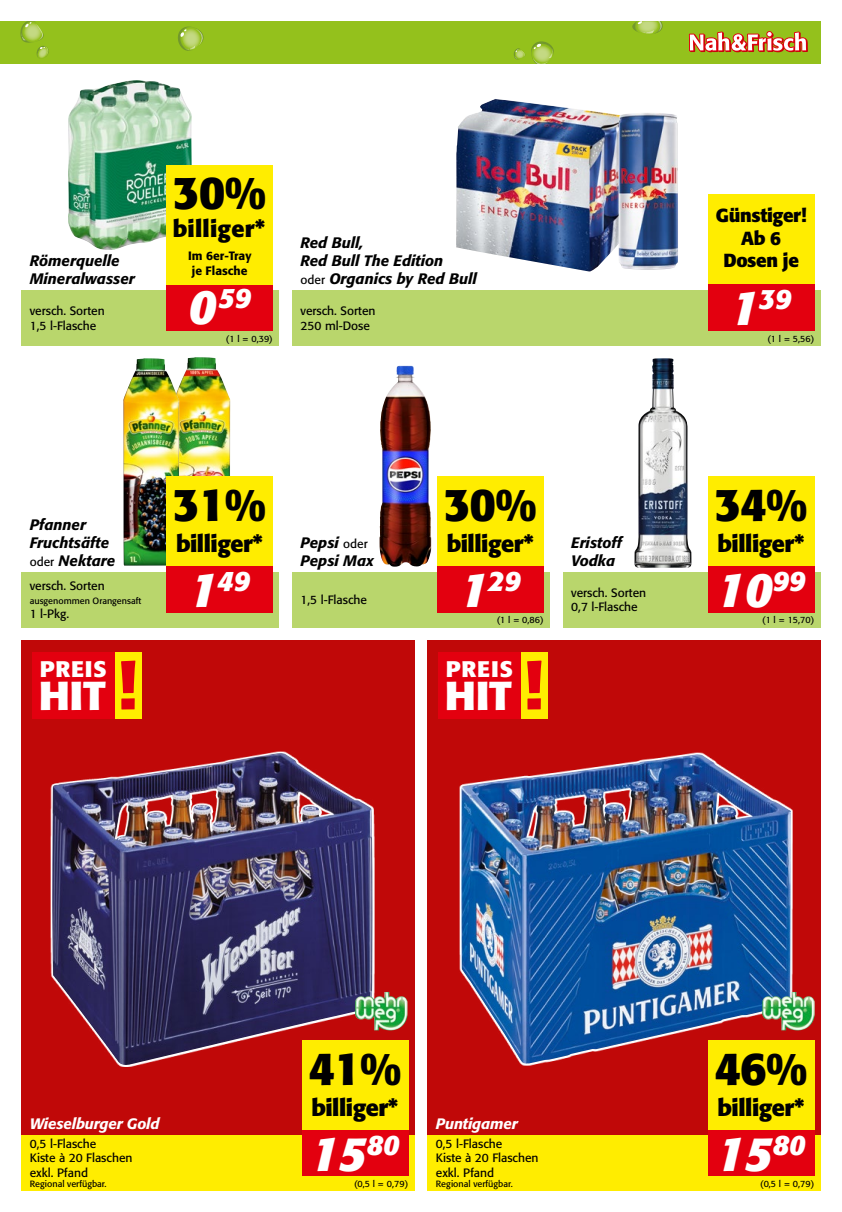
<style>
.page{position:relative;width:842px;height:1212px;background:#fff}
.page>*{position:absolute;margin:0;border:0;box-sizing:border-box;transform-origin:0 0}
.t1{font:italic 700 48px "Formata";color:#fff}
.t2{font:700 45.9px "Formata";color:#000}
.t3{font:700 45.75px "Formata";letter-spacing:-.02em;color:#000}
.t4{font:700 40.05px "Formata";letter-spacing:-.01em;color:#fff;scale:1.04 1}
.t5{font:italic 700 28.05px "Formata";color:#fff}
.t6{font:700 23.25px "Formata";letter-spacing:-.02em;color:#000}
.t7{font:700 23.25px "Formata";letter-spacing:.01em;color:#000}
.t8{font:700 22.35px "Formata";letter-spacing:.03em;color:#fff;scale:1.04 1}
.t9{font:700 18.75px/22.5px "Formata";letter-spacing:-.02em;color:#000;text-align:center}
.t10{font:italic 500 15px/18px "Formata";color:#000}
.t11{font:italic 500 15px "Formata";letter-spacing:-.01em;color:#fff}
.t12{font:12px/14.4px "Formata";color:#000}
.t13{font:500 12px/14.4px "Formata";color:#000;text-align:center}
.t14{font:9px "Formata";color:#000}
.s1{font-size:48px}
.s2{font-weight:400;font-style:normal;font-size:12px}
</style>
<div class="page">
<div style="left:0;top:21px;width:821px;height:43px;background:#94c11c"></div>
<svg style="left:20px;top:21px;width:29px;height:37px"></svg>
<svg style="left:632px;top:21px;width:31px;height:13px"></svg>
<svg style="left:531px;top:41px;width:23px;height:23px"></svg>
<svg style="left:514px;top:48px;width:11px;height:12px"></svg>
<svg style="left:178px;top:27px;width:26px;height:24px"></svg>
<svg style="left:689px;top:31px;width:119px;height:21px"></svg>
<img style="left:179px;top:357px;width:51px;height:119px">
<img style="left:123px;top:358px;width:56px;height:208px">
<img style="left:379px;top:366px;width:52px;height:201px">
<img style="left:456px;top:99px;width:163px;height:172px">
<img style="left:619px;top:113px;width:59px;height:157px">
<img style="left:634px;top:358px;width:57px;height:210px">
<div style="left:21px;top:290px;width:258px;height:55px;background:#b9d66c"></div>
<div style="left:21px;top:572px;width:258px;height:55px;background:#b9d66c"></div>
<div style="left:292px;top:572px;width:258px;height:55px;background:#b9d66c"></div>
<div style="left:292px;top:290px;width:529px;height:55px;background:#b9d66c"></div>
<div style="left:563px;top:572px;width:258px;height:55px;background:#b9d66c"></div>
<div style="left:167px;top:566px;width:106px;height:46px;background:#e3000f"></div>
<div style="left:167px;top:476px;width:106px;height:90px;background:#ffed00"></div>
<div style="left:437px;top:566px;width:107px;height:46px;background:#e3000f"></div>
<div style="left:437px;top:476px;width:107px;height:90px;background:#ffed00"></div>
<div style="left:708px;top:284px;width:106px;height:47px;background:#e3000f"></div>
<div style="left:708px;top:195px;width:106px;height:89px;background:#ffed00"></div>
<div style="left:708px;top:566px;width:106px;height:46px;background:#e3000f"></div>
<div style="left:708px;top:476px;width:106px;height:90px;background:#ffed00"></div>
<div style="left:21px;top:640px;width:394px;height:551px;background:#c00808"></div>
<div style="left:427px;top:640px;width:394px;height:551px;background:#c00808"></div>
<div style="left:21px;top:1135px;width:394px;height:56px;background:#ffed00"></div>
<div style="left:427px;top:1135px;width:394px;height:56px;background:#ffed00"></div>
<div style="left:32px;top:652px;width:83px;height:67px;background:#e3000f"></div>
<div style="left:115px;top:652px;width:26px;height:67px;background:#ffed00"></div>
<svg style="left:121px;top:660px;width:14px;height:49px"></svg>
<div style="left:438px;top:652px;width:83px;height:67px;background:#e3000f"></div>
<div style="left:521px;top:652px;width:26px;height:67px;background:#ffed00"></div>
<svg style="left:527px;top:660px;width:14px;height:49px"></svg>
<img style="left:68px;top:80px;width:124px;height:170px">
<div style="left:167px;top:284px;width:106px;height:46px;background:#e3000f"></div>
<div style="left:167px;top:165px;width:106px;height:120px;background:#ffed00"></div>
<div style="left:302px;top:1129px;width:106px;height:47px;background:#e3000f"></div>
<div style="left:302px;top:1040px;width:106px;height:89px;background:#ffed00"></div>
<div style="left:708px;top:1129px;width:106px;height:47px;background:#e3000f"></div>
<div style="left:708px;top:1040px;width:106px;height:89px;background:#ffed00"></div>
<svg style="left:50px;top:751px;width:325px;height:315px"></svg>
<img style="left:52px;top:753px;width:320px;height:312px">
<svg style="left:459px;top:752px;width:334px;height:313px"></svg>
<img style="left:461px;top:754px;width:330px;height:310px">
<img style="left:355px;top:992px;width:29px;height:8px">
<img style="left:762px;top:992px;width:30px;height:9px">
<p class="t10" style="left:30px;top:251px;width:106px">Römerquelle<br>Mineralwasser</p>
<p class="t12" style="left:30px;top:304px;width:76px">versch. Sorten<br>1,5 l-Flasche</p>
<h2 class="t2" style="left:173px;top:164px;width:95px">30%</h2>
<h3 class="t7" style="left:173px;top:215px;width:94px">billiger*</h3>
<p class="t13" style="left:188px;top:249px;width:65px">Im 6er-Tray je Flasche</p>
<h3 class="t5" style="left:188px;top:281px;width:64px"><span class="s1">0</span>59</h3>
<p class="t14" style="left:226px;top:333px;width:48px">(1 l = 0,39)</p>
<p class="t10" style="left:300px;top:233px;width:178px">Red Bull,<br>Red Bull The Edition<br><span class="s2">oder</span> Organics by Red Bull</p>
<p class="t12" style="left:300px;top:304px;width:76px">versch. Sorten<br>250 ml-Dose</p>
<p class="t10" style="left:30px;top:515px;width:87px">Pfanner<br>Fruchtsäfte <span class="s2">oder</span> Nektare</p>
<p class="t12" style="left:30px;top:579px;width:76px">versch. Sorten</p>
<p class="t14" style="left:30px;top:595px;width:113px">ausgenommen Orangensaft</p>
<p class="t12" style="left:30px;top:607px;width:41px">1 l-Pkg.</p>
<h3 class="t8" style="left:40px;top:655px;width:66px">PREIS</h3>
<h3 class="t4" style="left:39px;top:670px;width:66px">HIT</h3>
<h3 class="t3" style="left:173px;top:476px;width:95px">31%</h3>
<h3 class="t6" style="left:176px;top:529px;width:89px">billiger*</h3>
<h3 class="t5" style="left:217px;top:564px;width:34px">49</h3>
<h1 class="t1" style="left:189px;top:560px;width:29px">1</h1>
<p class="t10" style="left:300px;top:533px;width:75px">Pepsi <span class="s2">oder<br></span>Pepsi Max</p>
<p class="t12" style="left:300px;top:593px;width:68px">1,5 l-Flasche</p>
<h3 class="t3" style="left:444px;top:476px;width:95px">30%</h3>
<h3 class="t6" style="left:447px;top:529px;width:89px">billiger*</h3>
<h3 class="t5" style="left:460px;top:564px;width:62px"><span class="s1">1</span>29</h3>
<p class="t14" style="left:497px;top:615px;width:48px">(1 l = 0,86)</p>
<h3 class="t8" style="left:446px;top:655px;width:66px">PREIS</h3>
<h3 class="t4" style="left:445px;top:670px;width:66px">HIT</h3>
<p class="t10" style="left:571px;top:533px;width:52px">Eristoff<br>Vodka</p>
<p class="t12" style="left:571px;top:585px;width:76px">versch. Sorten</p>
<p class="t12" style="left:571px;top:600px;width:68px">0,7 l-Flasche</p>
<h3 class="t9" style="left:716px;top:204px;width:92px">Günstiger!<br>Ab 6<br>Dosen je</h3>
<h3 class="t5" style="left:731px;top:282px;width:62px"><span class="s1">1</span>39</h3>
<p class="t14" style="left:767px;top:333px;width:48px">(1 l = 5,56)</p>
<h3 class="t3" style="left:714px;top:476px;width:95px">34%</h3>
<h3 class="t6" style="left:717px;top:529px;width:89px">billiger*</h3>
<h1 class="t1" style="left:717px;top:560px;width:90px">10<sup>99</sup></h1>
<p class="t14" style="left:762px;top:615px;width:54px">(1 l = 15,70)</p>
<h3 class="t3" style="left:308px;top:1040px;width:95px">41%</h3>
<h3 class="t3" style="left:714px;top:1040px;width:95px">46%</h3>
<h3 class="t6" style="left:311px;top:1093px;width:89px">billiger*</h3>
<p class="t11" style="left:30px;top:1114px;width:131px">Wieselburger Gold</p>
<p class="t11" style="left:436px;top:1114px;width:83px">Puntigamer</p>
<h3 class="t6" style="left:717px;top:1093px;width:89px">billiger*</h3>
<p class="t12" style="left:30px;top:1136px;width:104px">0,5 l-Flasche<br>Kiste à 20 Flaschen exkl. Pfand</p>
<p class="t14" style="left:30px;top:1179px;width:78px">Regional verfügbar.</p>
<h1 class="t1" style="left:311px;top:1124px;width:90px">15<sup>80</sup></h1>
<p class="t14" style="left:354px;top:1178px;width:56px">(0,5 l = 0,79)</p>
<p class="t12" style="left:436px;top:1136px;width:104px">0,5 l-Flasche<br>Kiste à 20 Flaschen exkl. Pfand</p>
<p class="t14" style="left:436px;top:1179px;width:78px">Regional verfügbar.</p>
<h1 class="t1" style="left:717px;top:1124px;width:90px">15<sup>80</sup></h1>
<p class="t14" style="left:760px;top:1178px;width:56px">(0,5 l = 0,79)</p>
</div>
